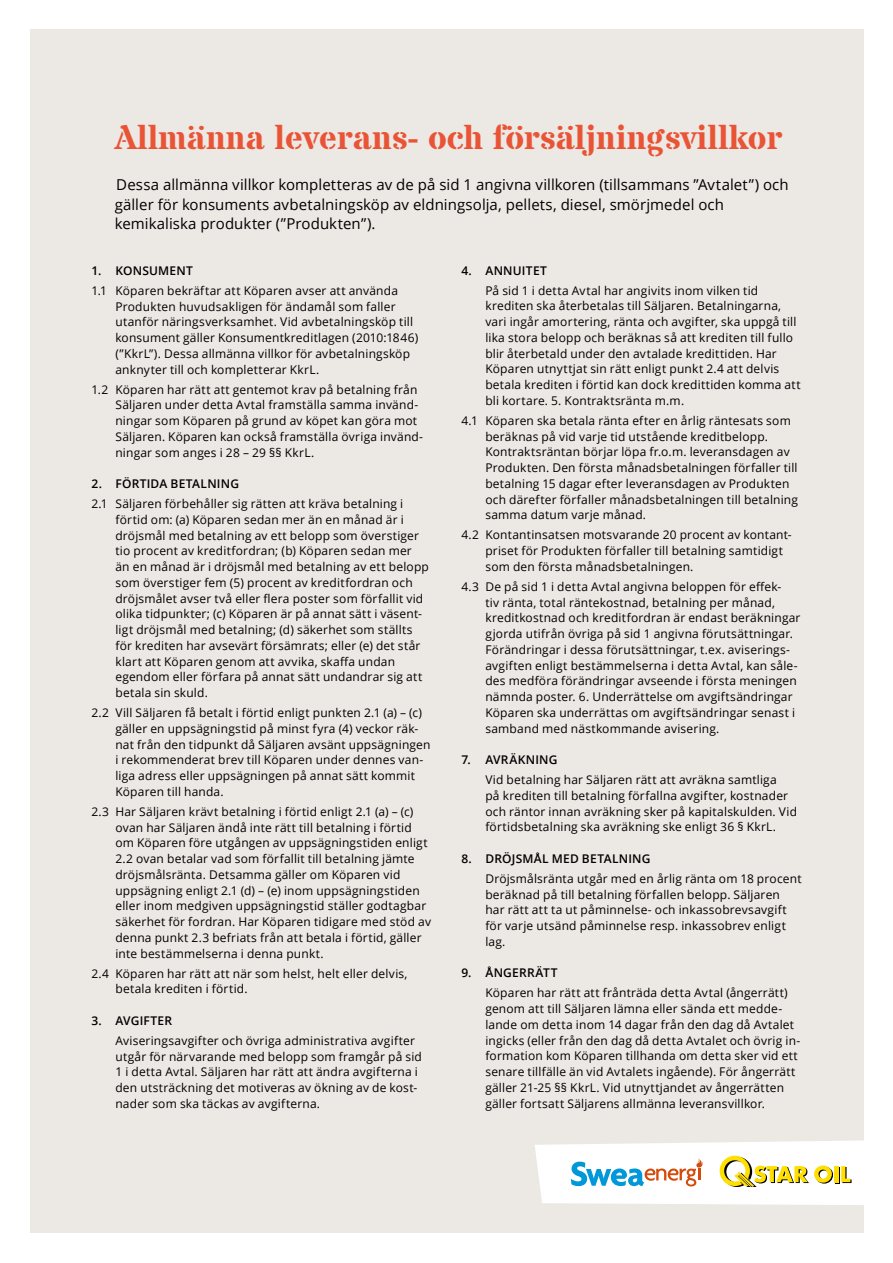
<style>
.page{position:relative;width:893px;height:1263px;background:#fff}
.page>*{position:absolute;margin:0;border:0;box-sizing:border-box;transform-origin:0 0}
.t1{font:700 34.05px "Stardos Stencil";color:#ea5436}
.t2{font:15px/19.5px "Open Sans";letter-spacing:.005em;color:#000}
.t3{font:12px/15.8px "Open Sans";letter-spacing:.015em;color:#000}
.t4{font:600 12px "Open Sans";letter-spacing:.015em;color:#000}
</style>
<div class="page">
<div style="left:30px;top:30px;width:833px;height:1203px;background:#ece8e4"></div>
<svg style="left:535px;top:1140px;width:329px;height:65px;background:#eeefe3"></svg>
<h1 class="t1" style="left:115px;top:115px;width:669px">Allmänna leverans- och försäljningsvillkor</h1>
<p class="t2" style="left:115px;top:175px;width:675px">Dessa allmänna villkor kompletteras av de på sid 1 angivna villkoren (tillsammans ”Avtalet”) och gäller för konsuments avbetalningsköp av eldningsolja, pellets, diesel, smörjmedel och kemikaliska produkter (”Produkten”).</p>
<p class="t4" style="left:91px;top:262px;width:103px">1. KONSUMENT</p>
<p class="t3" style="left:115px;top:282px;width:304px;text-indent:-24px">1.1 Köparen bekräftar att Köparen avser att använda Produkten huvudsakligen för ändamål som faller utanför näringsverksamhet. Vid avbetalningsköp till konsument gäller Konsumentkreditlagen (2010:1846) (”KkrL”). Dessa allmänna villkor för avbetalningsköp anknyter till och kompletterar KkrL.</p>
<p class="t3" style="left:115px;top:381px;width:309px;text-indent:-24px">1.2 Köparen har rätt att gentemot krav på betalning från Säljaren under detta Avtal framställa samma invänd&shy;ningar som Köparen på grund av köpet kan göra mot Säljaren. Köparen kan också framställa övriga invänd&shy;ningar som anges i 28 – 29 §§ KkrL.</p>
<p class="t4" style="left:91px;top:476px;width:149px">2. FÖRTIDA BETALNING</p>
<p class="t3" style="left:115px;top:496px;width:315px;text-indent:-24px">2.1 Säljaren förbehåller sig rätten att kräva betalning i förtid om: (a) Köparen sedan mer än en månad är i dröjsmål med betalning av ett belopp som överstiger tio procent av kreditfordran; (b) Köparen sedan mer än en månad är i dröjsmål med betalning av ett belopp som överstiger fem (5) procent av kreditfordran och dröjsmålet avser två eller flera poster som förfallit vid olika tidpunkter; (c) Köparen är på annat sätt i väsent&shy;ligt dröjsmål med betalning; (d) säkerhet som ställts för krediten har avsevärt försämrats; eller (e) det står klart att Köparen genom att avvika, skaffa undan egendom eller förfara på annat sätt undandrar sig att betala sin skuld.</p>
<p class="t3" style="left:115px;top:705px;width:316px;text-indent:-24px">2.2 Vill Säljaren få betalt i förtid enligt punkten 2.1 (a) – (c) gäller en uppsägningstid på minst fyra (4) veckor räk&shy;nat från den tidpunkt då Säljaren avsänt uppsägningen i rekommenderat brev till Köparen under dennes van&shy;liga adress eller uppsägningen på annat sätt kommit Köparen till handa.</p>
<p class="t3" style="left:115px;top:803px;width:317px;text-indent:-24px">2.3 Har Säljaren krävt betalning i förtid enligt 2.1 (a) – (c) ovan har Säljaren ändå inte rätt till betalning i förtid om Köparen före utgången av uppsägningstiden enligt 2.2 ovan betalar vad som förfallit till betalning jämte dröjsmålsränta. Detsamma gäller om Köparen vid uppsägning enligt 2.1 (d) – (e) inom uppsägningstiden eller inom medgiven uppsägningstid ställer godtagbar säkerhet för fordran. Har Köparen tidigare med stöd av denna punkt 2.3 befriats från att betala i förtid, gäller inte bestämmelserna i denna punkt.</p>
<p class="t3" style="left:115px;top:965px;width:294px;text-indent:-24px">2.4 Köparen har rätt att när som helst, helt eller delvis, betala krediten i förtid.</p>
<p class="t4" style="left:91px;top:1012px;width:82px">3. AVGIFTER</p>
<p class="t3" style="left:115px;top:1032px;width:308px">Aviseringsavgifter och övriga administrativa avgifter utgår för närvarande med belopp som framgår på sid 1 i detta Avtal. Säljaren har rätt att ändra avgifterna i den utsträckning det motiveras av ökning av de kost&shy;nader som ska täckas av avgifterna.</p>
<p class="t4" style="left:461px;top:262px;width:87px">4. ANNUITET</p>
<p class="t3" style="left:485px;top:282px;width:317px">På sid 1 i detta Avtal har angivits inom vilken tid krediten ska återbetalas till Säljaren. Betalningarna, vari ingår amortering, ränta och avgifter, ska uppgå till lika stora belopp och beräknas så att krediten till fullo blir återbetald under den avtalade kredittiden. Har Köparen utnyttjat sin rätt enligt punkt 2.4 att delvis betala krediten i förtid kan dock kredittiden komma att bli kortare. 5. Kontraktsränta m.m.</p>
<p class="t3" style="left:485px;top:412px;width:314px;text-indent:-24px">4.1 Köparen ska betala ränta efter en årlig räntesats som beräknas på vid varje tid utstående kreditbelopp.<br>Kontraktsräntan börjar löpa fr.o.m. leveransdagen av Produkten. Den första månadsbetalningen förfaller till betalning 15 dagar efter leveransdagen av Produkten och därefter förfaller månadsbetalningen till betalning samma datum varje månad.</p>
<p class="t3" style="left:485px;top:527px;width:308px;text-indent:-24px">4.2 Kontantinsatsen motsvarande 20 procent av kontant&shy;priset för Produkten förfaller till betalning samtidigt som den första månadsbetalningen.</p>
<p class="t3" style="left:485px;top:578px;width:317px;text-indent:-24px">4.3 De på sid 1 i detta Avtal angivna beloppen för effek-<br>tiv ränta, total räntekostnad, betalning per månad, kreditkostnad och kreditfordran är endast beräkningar gjorda utifrån övriga på sid 1 angivna förutsättningar.<br>Förändringar i dessa förutsättningar, t.ex. aviserings&shy;avgiften enligt bestämmelserna i detta Avtal, kan såle&shy;des medföra förändringar avseende i första meningen nämnda poster. 6. Underrättelse om avgiftsändringar Köparen ska underrättas om avgiftsändringar senast i samband med nästkommande avisering.</p>
<p class="t4" style="left:461px;top:751px;width:98px">7. AVRÄKNING</p>
<p class="t3" style="left:485px;top:772px;width:313px">Vid betalning har Säljaren rätt att avräkna samtliga<br>på krediten till betalning förfallna avgifter, kostnader och räntor innan avräkning sker på kapitalskulden. Vid förtidsbetalning ska avräkning ske enligt 36 § KkrL.</p>
<p class="t4" style="left:461px;top:850px;width:191px">8. DRÖJSMÅL MED BETALNING</p>
<p class="t3" style="left:485px;top:870px;width:318px">Dröjsmålsränta utgår med en årlig ränta om 18 procent beräknad på till betalning förfallen belopp. Säljaren har rätt att ta ut påminnelse- och inkassobrevsavgift för varje utsänd påminnelse resp. inkassobrev enligt lag.</p>
<p class="t4" style="left:461px;top:965px;width:98px">9. ÅNGERRÄTT</p>
<p class="t3" style="left:485px;top:985px;width:316px">Köparen har rätt att frånträda detta Avtal (ångerrätt) genom att till Säljaren lämna eller sända ett medde&shy;lande om detta inom 14 dagar från den dag då Avtalet ingicks (eller från den dag då detta Avtalet och övrig in&shy;formation kom Köparen tillhanda om detta sker vid ett senare tillfälle än vid Avtalets ingående). För ångerrätt gäller 21-25 §§ KkrL. Vid utnyttjandet av ångerrätten gäller fortsatt Säljarens allmänna leveransvillkor.</p>
</div>
